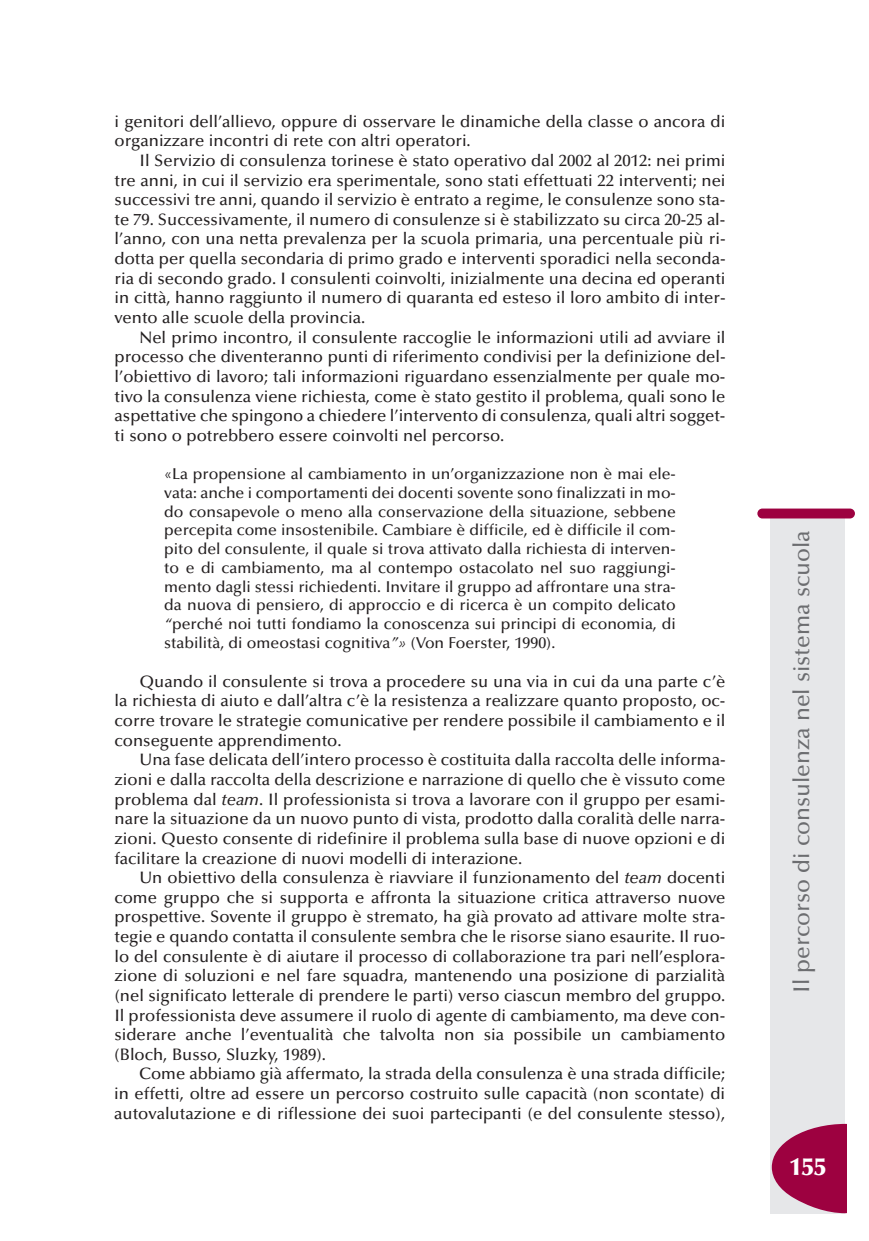
<style>
.page{position:relative;width:869px;height:1241px;background:#fff}
.page>*{position:absolute;margin:0;border:0;box-sizing:border-box;transform-origin:0 0}
.t1{font:900 24.5px "Optima";color:#fff}
.t2{font:500 22.75px "Optima";color:#6c6d70}
.t3{font:500 16.62px/19.6px "Optima";color:#231f20;text-align:justify}
.t4{font:500 15.75px/18.7px "Optima";color:#231f20;text-align:justify}
.s1{font-style:italic}
</style>
<div class="page">
<div style="left:770px;top:516px;width:74px;height:697px;background:#e6e7e9"></div>
<div style="left:757px;top:508px;width:97px;height:10px;background:#9d0140;border-radius:5px"></div>
<svg style="left:771px;top:1123px;width:76px;height:89px"></svg>
<p class="t3" style="left:115px;top:113px;width:612px">i genitori dell’allievo, oppure di osservare le dinamiche della classe o ancora di organizzare incontri di rete con altri operatori.</p>
<p class="t3" style="left:115px;top:152px;width:612px;text-indent:25px">Il Servizio di consulenza torinese è stato operativo dal 2002 al 2012: nei primi tre anni, in cui il servizio era sperimentale, sono stati effettuati 22 interventi; nei successivi tre anni, quando il servizio è entrato a regime, le consulenze sono sta&shy;te 79. Successivamente, il numero di consulenze si è stabilizzato su circa 20-25 al&shy;l’anno, con una netta prevalenza per la scuola primaria, una percentuale più ri&shy;dotta per quella secondaria di primo grado e interventi sporadici nella seconda&shy;ria di secondo grado. I consulenti coinvolti, inizialmente una decina ed operanti in città, hanno raggiunto il numero di quaranta ed esteso il loro ambito di inter&shy;vento alle scuole della provincia.</p>
<p class="t3" style="left:115px;top:329px;width:612px;text-indent:25px">Nel primo incontro, il consulente raccoglie le informazioni utili ad avviare il processo che diventeranno punti di riferimento condivisi per la definizione del&shy;l’obiettivo di lavoro; tali informazioni riguardano essenzialmente per quale mo&shy;tivo la consulenza viene richiesta, come è stato gestito il problema, quali sono le aspettative che spingono a chiedere l’intervento di consulenza, quali altri sogget&shy;ti sono o potrebbero essere coinvolti nel percorso.</p>
<p class="t4" style="left:164px;top:466px;width:513px">«La propensione al cambiamento in un’organizzazione non è mai ele&shy;vata: anche i comportamenti dei docenti sovente sono finalizzati in mo&shy;do consapevole o meno alla conservazione della situazione, sebbene percepita come insostenibile. Cambiare è difficile, ed è difficile il com&shy;pito del consulente, il quale si trova attivato dalla richiesta di interven&shy;to e di cambiamento, ma al contempo ostacolato nel suo raggiungi&shy;mento dagli stessi richiedenti. Invitare il gruppo ad affrontare una stra&shy;da nuova di pensiero, di approccio e di ricerca è un compito delicato <span class="s1">“</span>perché noi tutti fondiamo la conoscenza sui principi di economia, di stabilità, di omeostasi cognitiva<span class="s1">”»</span> (Von Foerster, 1990).</p>
<p class="t3" style="left:115px;top:673px;width:612px;text-indent:25px">Quando il consulente si trova a procedere su una via in cui da una parte c’è la richiesta di aiuto e dall’altra c’è la resistenza a realizzare quanto proposto, oc&shy;corre trovare le strategie comunicative per rendere possibile il cambiamento e il conseguente apprendimento.</p>
<p class="t3" style="left:114px;top:751px;width:612px;text-indent:25px">Una fase delicata dell’intero processo è costituita dalla raccolta delle informa&shy;zioni e dalla raccolta della descrizione e narrazione di quello che è vissuto come problema dal <span class="s1">team</span>. Il professionista si trova a lavorare con il gruppo per esami&shy;nare la situazione da un nuovo punto di vista, prodotto dalla coralità delle narra&shy;zioni. Questo consente di ridefinire il problema sulla base di nuove opzioni e di facilitare la creazione di nuovi modelli di interazione.</p>
<p class="t3" style="left:114px;top:869px;width:612px;text-indent:25px">Un obiettivo della consulenza è riavviare il funzionamento del <span class="s1">team</span> docenti come gruppo che si supporta e affronta la situazione critica attraverso nuove prospettive. Sovente il gruppo è stremato, ha già provato ad attivare molte stra&shy;tegie e quando contatta il consulente sembra che le risorse siano esaurite. Il ruo&shy;lo del consulente è di aiutare il processo di collaborazione tra pari nell’esplora&shy;zione di soluzioni e nel fare squadra, mantenendo una posizione di parzialità (nel significato letterale di prendere le parti) verso ciascun membro del gruppo.<br>Il professionista deve assumere il ruolo di agente di cambiamento, ma deve con&shy;siderare anche l’eventualità che talvolta non sia possibile un cambiamento (Bloch, Busso, Sluzky, 1989).</p>
<p class="t3" style="left:114px;top:1065px;width:612px;text-indent:25px">Come abbiamo già affermato, la strada della consulenza è una strada difficile; in effetti, oltre ad essere un percorso costruito sulle capacità (non scontate) di autovalutazione e di riflessione dei suoi partecipanti (e del consulente stesso),</p>
<h2 class="t2" style="left:792px;top:992px;width:464px;rotate:-90deg">Il percorso di consulenza nel sistema scuola</h2>
<h1 class="t1" style="left:789px;top:1156px;width:38px">155</h1>
</div>
